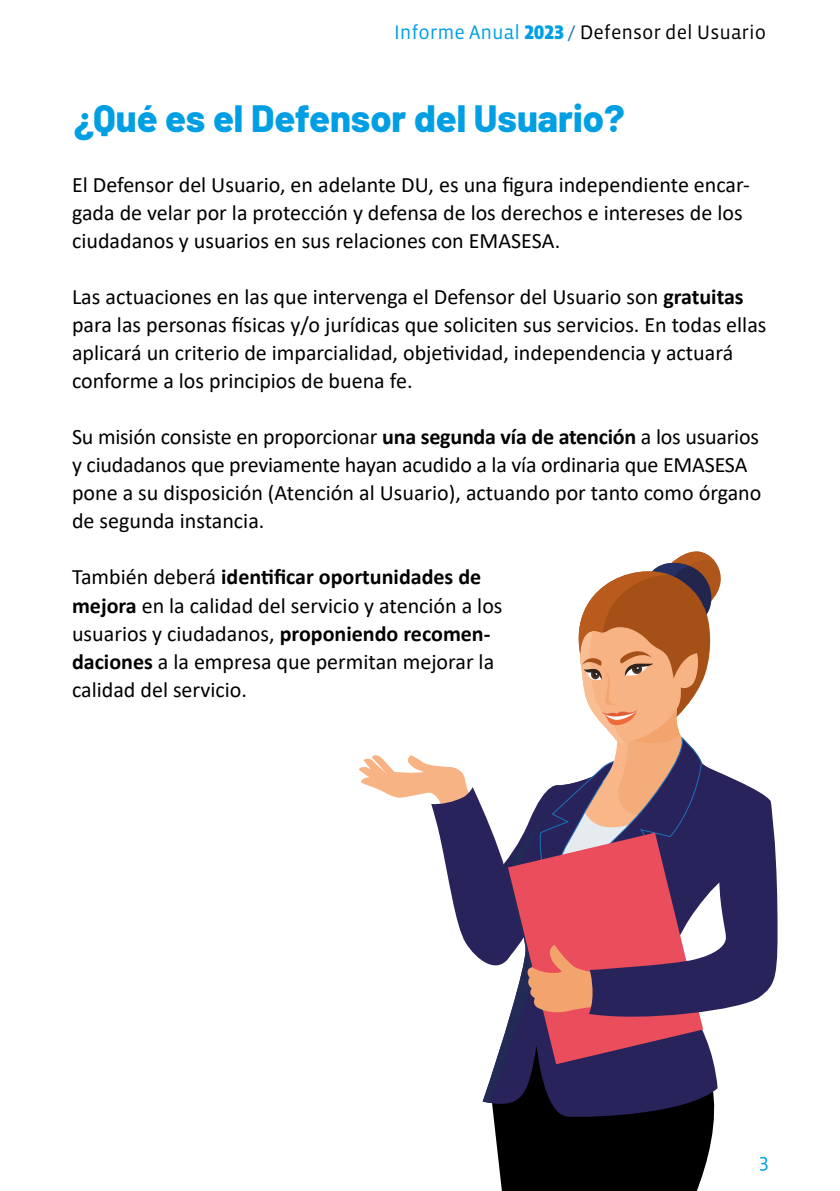
<style>
.page{position:relative;width:840px;height:1191px;background:#fff}
.page>*{position:absolute;margin:0;border:0;box-sizing:border-box;transform-origin:0 0}
.t1{font:800 38px "Barlow";color:#009fe3}
.t2{font:22px/28px "Calibri";color:#000}
.t3{font:20px "Vista Sans";color:#000}
.t4{font:20px "Vista Sans";color:#009fe3}
.s1{color:#009fe3}
.s2{font-family:"Vista Sans Alt";font-weight:900;color:#009fe3}
.s3{color:#126fb7}
.s4{font-weight:700}
</style>
<div class="page">
<div style="left:493px;top:1118px;width:221px;height:73px;background:#000"></div>
<svg style="left:485px;top:789px;width:276px;height:329px"></svg>
<svg style="left:736px;top:793px;width:41px;height:229px;background:#484374"></svg>
<svg style="left:359px;top:551px;width:377px;height:551px"></svg>
<p class="t3" style="left:394px;top:22px;width:373px"><span class="s1">Informe Anual</span> <span class="s2">2023</span> <span class="s3">/</span> Defensor del Usuario</p>
<h1 class="t1" style="left:74px;top:90px;width:552px">¿Qué es el Defensor del Usuario?</h1>
<p class="t2" style="left:72px;top:170px;width:679px">El Defensor del Usuario, en adelante DU, es una figura independiente encar&shy;gada de velar por la protección y defensa de los derechos e intereses de los ciudadanos y usuarios en sus relaciones con EMASESA.</p>
<p class="t2" style="left:72px;top:282px;width:695px">Las actuaciones en las que intervenga el Defensor del Usuario son <span class="s4">gratuitas </span>para las personas físicas y/o jurídicas que soliciten sus servicios. En todas ellas aplicará un criterio de imparcialidad, objetividad, independencia y actuará conforme a los principios de buena fe.</p>
<p class="t2" style="left:72px;top:422px;width:690px">Su misión consiste en proporcionar <span class="s4">una segunda vía de atención</span> a los usuarios y ciudadanos que previamente hayan acudido a la vía ordinaria que EMASESA pone a su disposición (Atención al Usuario), actuando por tanto como órgano de segunda instancia.</p>
<p class="t2" style="left:72px;top:562px;width:431px">También deberá <span class="s4">identificar oportunidades de mejora</span> en la calidad del servicio y atención a los usuarios y ciudadanos, <span class="s4">proponiendo recomen&shy;daciones</span> a la empresa que permitan mejorar la calidad del servicio.</p>
<p class="t4" style="left:758px;top:1150px;width:11px">3</p>
</div>
